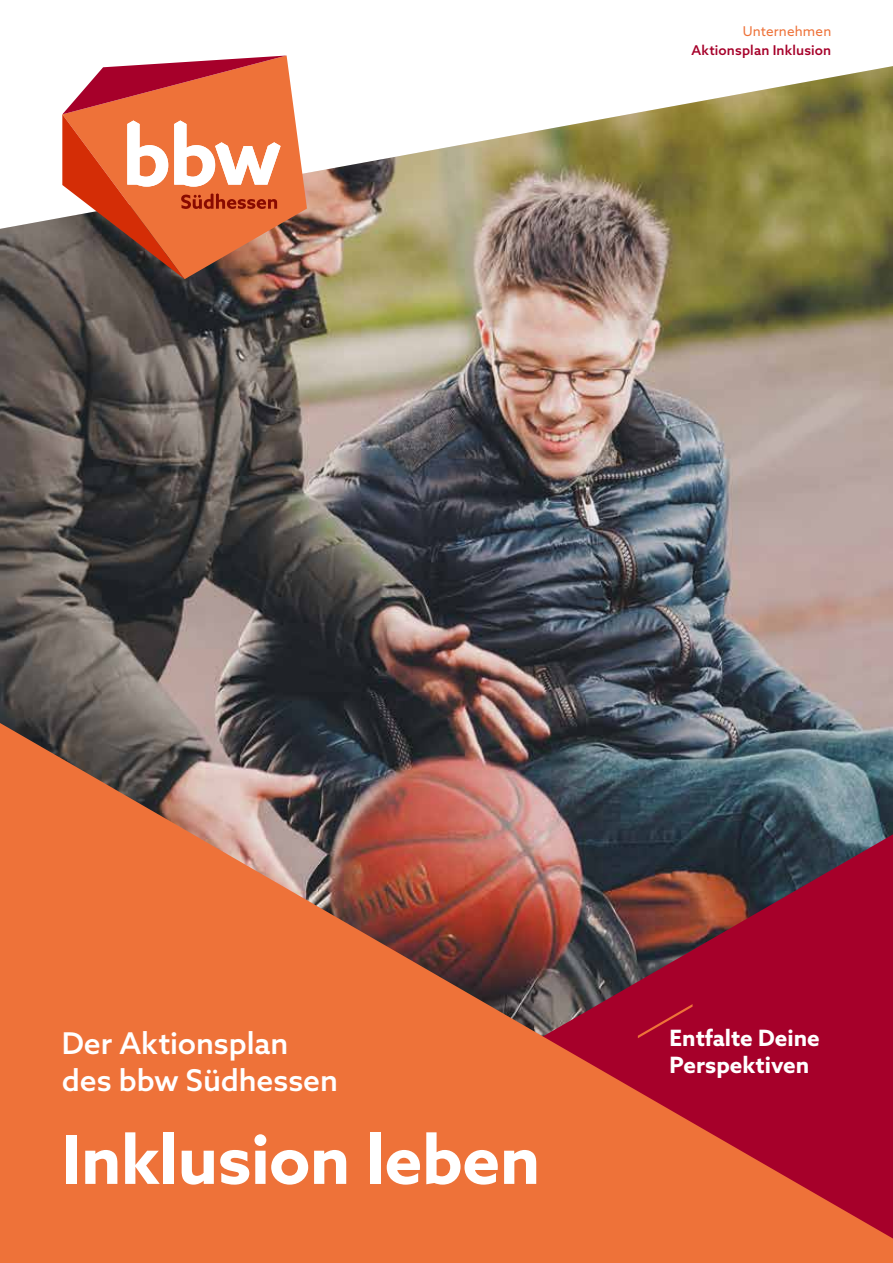
<style>
.page{position:relative;width:893px;height:1263px;background:#fff}
.page>*{position:absolute;margin:0;border:0;box-sizing:border-box;transform-origin:0 0}
.t1{font:700 67.5px "Azo Sans";letter-spacing:-.01em;color:#fff}
.t2{font:500 30px/37px "Azo Sans";letter-spacing:-.005em;color:#fff}
.t3{font:700 22.5px/27px "Azo Sans";color:#fff}
.t4{font:500 13.5px "Azo Sans";letter-spacing:.01em;color:#a6002a}
.t5{font:13.5px "Azo Sans";letter-spacing:.01em;color:#ee7239}
</style>
<div class="page">
<img style="left:0;top:66px;width:893px;height:657px">
<img style="left:0;top:723px;width:893px;height:540px">
<svg style="left:287px;top:59px;width:20px;height:220px"></svg>
<svg style="left:62px;top:56px;width:225px;height:223px;background:#d07153"></svg>
<svg style="left:638px;top:1004px;width:54px;height:34px;background:#ab082b"></svg>
<p class="t5" style="left:743px;top:22px;width:90px">Unternehmen</p>
<p class="t4" style="left:691px;top:41px;width:141px">Aktionsplan Inklusion</p>
<p class="t2" style="left:62px;top:1025px;width:278px">Der Aktionsplan des bbw Südhessen</p>
<h1 class="t1" style="left:62px;top:1115px;width:480px">Inklusion leben</h1>
<p class="t3" style="left:670px;top:1024px;width:152px">Entfalte Deine<br>Perspektiven</p>
</div>
